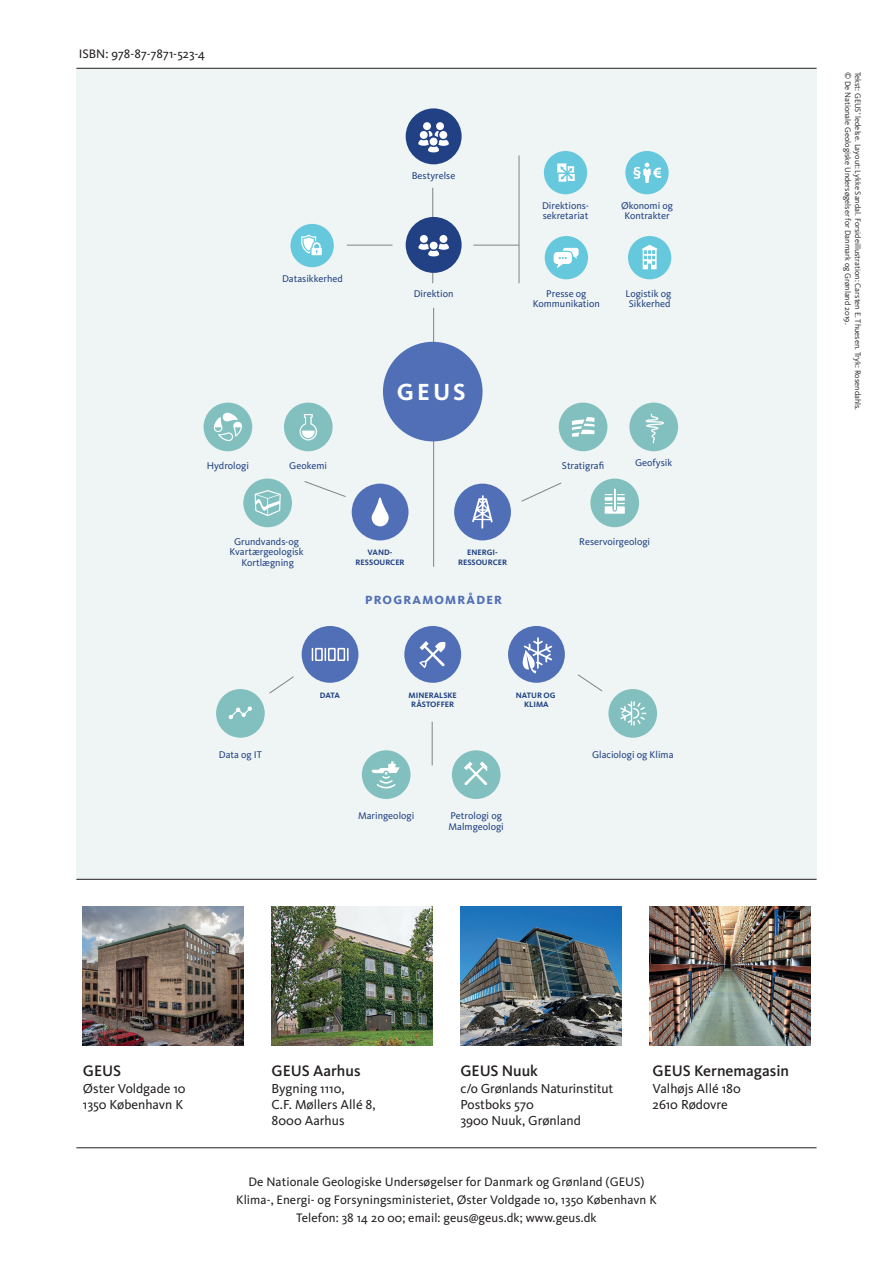
<style>
.page{position:relative;width:893px;height:1263px;background:#fff}
.page>*{position:absolute;margin:0;border:0;box-sizing:border-box;transform-origin:0 0}
.t1{font:700 24.15px "Kievit Pro";color:#fff}
.t2{font:500 15.75px "Kievit Pro";color:#231f20}
.t3{font:13.5px/16.2px "Kievit Pro";color:#231f20}
.lille_brød{font:12.75px/18px "Kievit Pro";letter-spacing:.005em;color:#231f20;text-align:center}
.t4{font:800 12.3px "Kievit Pro";letter-spacing:.1em;color:#516fb6}
.t5{font:10.05px/10.6px "Kievit Pro";color:#214184;text-align:center}
.t6{font:8.25px "Kievit Pro";color:#231f20}
.t7{font:700 8.1px/9.6px "Kievit Pro";color:#214184;text-align:center}
</style>
<div class="page">
<div style="left:76px;top:69px;width:741px;height:810px;background:#eff5f4"></div>
<hr style="left:432px;top:188px;width:1px;height:95px;background:#808285">
<div style="left:406px;top:217px;width:56px;height:56px;background:#214184;border-radius:50%"></div>
<div style="left:420px;top:235px;width:8px;height:8px;background:#fff;border-radius:50%"></div>
<div style="left:439px;top:235px;width:8px;height:8px;background:#fff;border-radius:50%"></div>
<svg style="left:418px;top:244px;width:31px;height:12px"></svg>
<div style="left:406px;top:108px;width:56px;height:56px;background:#214184;border-radius:50%"></div>
<div style="left:423px;top:122px;width:8px;height:8px;background:#fff;border-radius:50%"></div>
<div style="left:436px;top:122px;width:8px;height:8px;background:#fff;border-radius:50%"></div>
<svg style="left:418px;top:131px;width:31px;height:21px"></svg>
<div style="left:290px;top:224px;width:44px;height:43px;background:#66c8dd;border-radius:50%"></div>
<svg style="left:301px;top:234px;width:21px;height:21px"></svg>
<div style="left:545px;top:236px;width:43px;height:43px;background:#66c8dd;border-radius:50%"></div>
<svg style="left:554px;top:248px;width:25px;height:20px"></svg>
<div style="left:544px;top:151px;width:43px;height:43px;background:#66c8dd;border-radius:50%"></div>
<svg style="left:557px;top:163px;width:18px;height:19px"></svg>
<div style="left:628px;top:236px;width:43px;height:43px;background:#66c8dd;border-radius:50%"></div>
<svg style="left:642px;top:245px;width:15px;height:24px"></svg>
<div style="left:625px;top:151px;width:44px;height:43px;background:#66c8dd;border-radius:50%"></div>
<svg style="left:633px;top:163px;width:28px;height:20px"></svg>
<hr style="left:473px;top:245px;width:46px;height:1px;background:#808285">
<hr style="left:519px;top:155px;width:1px;height:128px;background:#808285">
<hr style="left:347px;top:245px;width:46px;height:1px;background:#808285">
<hr style="left:432px;top:722px;width:1px;height:43px;background:#808285">
<svg style="left:304px;top:481px;width:42px;height:16px"></svg>
<svg style="left:521px;top:482px;width:41px;height:20px"></svg>
<svg style="left:269px;top:676px;width:25px;height:18px"></svg>
<svg style="left:578px;top:674px;width:25px;height:18px"></svg>
<div style="left:216px;top:689px;width:49px;height:49px;background:#82bfbf;border-radius:50%"></div>
<svg style="left:229px;top:706px;width:23px;height:13px"></svg>
<div style="left:243px;top:479px;width:49px;height:48px;background:#82bfbf;border-radius:50%"></div>
<svg style="left:255px;top:490px;width:26px;height:26px"></svg>
<div style="left:204px;top:403px;width:48px;height:48px;background:#82bfbf;border-radius:50%"></div>
<svg style="left:213px;top:413px;width:29px;height:28px"></svg>
<div style="left:284px;top:403px;width:49px;height:48px;background:#82bfbf;border-radius:50%"></div>
<svg style="left:300px;top:414px;width:17px;height:26px"></svg>
<div style="left:559px;top:403px;width:48px;height:48px;background:#82bfbf;border-radius:50%"></div>
<svg style="left:572px;top:417px;width:22px;height:20px"></svg>
<div style="left:608px;top:689px;width:49px;height:49px;background:#82bfbf;border-radius:50%"></div>
<svg style="left:620px;top:701px;width:26px;height:25px"></svg>
<div style="left:590px;top:479px;width:49px;height:48px;background:#82bfbf;border-radius:50%"></div>
<svg style="left:605px;top:489px;width:20px;height:25px"></svg>
<div style="left:454px;top:483px;width:57px;height:58px;background:#516fb6;border-radius:50%"></div>
<svg style="left:472px;top:495px;width:21px;height:34px"></svg>
<div style="left:302px;top:626px;width:56px;height:57px;background:#516fb6;border-radius:50%"></div>
<svg style="left:312px;top:648px;width:37px;height:13px"></svg>
<div style="left:404px;top:626px;width:57px;height:57px;background:#516fb6;border-radius:50%"></div>
<svg style="left:419px;top:641px;width:27px;height:27px"></svg>
<div style="left:508px;top:626px;width:57px;height:57px;background:#516fb6;border-radius:50%"></div>
<svg style="left:522px;top:637px;width:30px;height:36px"></svg>
<div style="left:362px;top:750px;width:48px;height:49px;background:#82bfbf;border-radius:50%"></div>
<svg style="left:372px;top:761px;width:28px;height:27px"></svg>
<div style="left:452px;top:750px;width:49px;height:49px;background:#82bfbf;border-radius:50%"></div>
<svg style="left:464px;top:761px;width:23px;height:24px"></svg>
<hr style="left:433px;top:308px;width:1px;height:259px;background:#808285">
<div style="left:629px;top:403px;width:49px;height:48px;background:#82bfbf;border-radius:50%"></div>
<svg style="left:645px;top:414px;width:19px;height:37px"></svg>
<div style="left:352px;top:483px;width:57px;height:58px;background:#516fb6;border-radius:50%"></div>
<svg style="left:372px;top:497px;width:17px;height:29px"></svg>
<div style="left:383px;top:342px;width:100px;height:99px;background:#516fb6;border-radius:50%"></div>
<img style="left:83px;top:907px;width:161px;height:138px">
<img style="left:272px;top:907px;width:161px;height:138px">
<img style="left:460px;top:907px;width:161px;height:138px">
<img style="left:649px;top:907px;width:161px;height:138px">
<hr style="left:76px;top:879px;width:741px;height:1px;background:#231f20">
<hr style="left:76px;top:1147px;width:741px;height:1px;background:#231f20">
<hr style="left:76px;top:68px;width:741px;height:1px;background:#231f20">
<p class="lille_brød" style="left:79px;top:44px;width:128px">ISBN: 978-87-7871-523-4</p>
<p class="t5" style="left:282px;top:273px;width:62px">Datasikkerhed</p>
<p class="t5" style="left:412px;top:171px;width:45px">Bestyrelse</p>
<p class="t5" style="left:414px;top:288px;width:41px">Direktion</p>
<p class="t5" style="left:542px;top:200px;width:48px;text-align:left">Direktions&shy;sekretariat</p>
<p class="t5" style="left:621px;top:200px;width:54px">Økonomi og<br>Kontrakter</p>
<p class="t5" style="left:533px;top:288px;width:69px">Presse og<br>Kommunikation</p>
<p class="t5" style="left:626px;top:288px;width:47px">Logistik og<br>Sikkerhed</p>
<p class="t1" style="left:397px;top:377px;width:70px">GEUS</p>
<p class="t5" style="left:207px;top:460px;width:44px">Hydrologi</p>
<p class="t5" style="left:289px;top:460px;width:39px">Geokemi</p>
<p class="t5" style="left:562px;top:460px;width:44px">Stratigrafi</p>
<p class="t5" style="left:635px;top:457px;width:39px">Geofysik</p>
<p class="t5" style="left:229px;top:536px;width:76px">Grundvands-og<br>Kvartærgeologisk<br>Kortlægning</p>
<p class="t7" style="left:356px;top:548px;width:51px">VAND-<br>RESSOURCER</p>
<p class="t7" style="left:458px;top:548px;width:51px">ENERGI-<br>RESSOURCER</p>
<p class="t4" style="left:365px;top:593px;width:139px">PROGRAMOMRÅDER</p>
<p class="t5" style="left:579px;top:536px;width:72px">Reservoirgeologi</p>
<p class="t5" style="left:219px;top:749px;width:45px">Data og IT</p>
<p class="t7" style="left:320px;top:690px;width:22px">DATA</p>
<p class="t7" style="left:409px;top:690px;width:50px">MINERALSKE<br>RÅSTOFFER</p>
<p class="t7" style="left:516px;top:690px;width:42px">NATUR OG<br>KLIMA</p>
<p class="t5" style="left:358px;top:810px;width:58px">Maringeologi</p>
<p class="t5" style="left:449px;top:810px;width:57px;text-align:left">Petrologi og<br>Malmgeologi</p>
<p class="t5" style="left:592px;top:749px;width:83px">Glaciologi og Klima</p>
<p class="t6" style="left:853px;top:72px;width:254px;rotate:90deg">© De Nationale Geologiske Undersøgelser for Danmark og Grønland 2019.</p>
<p class="t6" style="left:863px;top:72px;width:340px;rotate:90deg">Tekst: GEUS’ ledelse. Layout: Lykke Sandal. Forsideillustration: Carsten E. Thuesen. Tryk: Rosendahls.</p>
<p class="t2" style="left:83px;top:1062px;width:40px">GEUS</p>
<p class="t3" style="left:83px;top:1080px;width:104px">Øster Voldgade 10</p>
<p class="t3" style="left:83px;top:1096px;width:102px">1350 København K</p>
<p class="t2" style="left:272px;top:1062px;width:90px">GEUS Aarhus</p>
<p class="t3" style="left:272px;top:1080px;width:106px">Bygning 1110,<br>C.F. Møllers Allé 8,<br>8000 Aarhus</p>
<p class="t2" style="left:460px;top:1062px;width:79px">GEUS Nuuk</p>
<p class="t3" style="left:460px;top:1080px;width:154px">c/o Grønlands Naturinstitut</p>
<p class="t3" style="left:460px;top:1096px;width:75px">Postboks 570</p>
<p class="t3" style="left:460px;top:1112px;width:122px">3900 Nuuk, Grønland</p>
<p class="t2" style="left:653px;top:1062px;width:138px">GEUS Kernemagasin</p>
<p class="t3" style="left:653px;top:1080px;width:90px">Valhøjs Allé 180</p>
<p class="t3" style="left:653px;top:1096px;width:77px">2610 Rødovre</p>
<p class="lille_brød" style="left:236px;top:1172px;width:422px">De Nationale Geologiske Undersøgelser for Danmark og Grønland (GEUS)<br>Klima-, Energi- og Forsyningsministeriet, Øster Voldgade 10, 1350 København K<br>Telefon: 38 14 20 00; email: geus@geus.dk; www.geus.dk</p>
</div>
